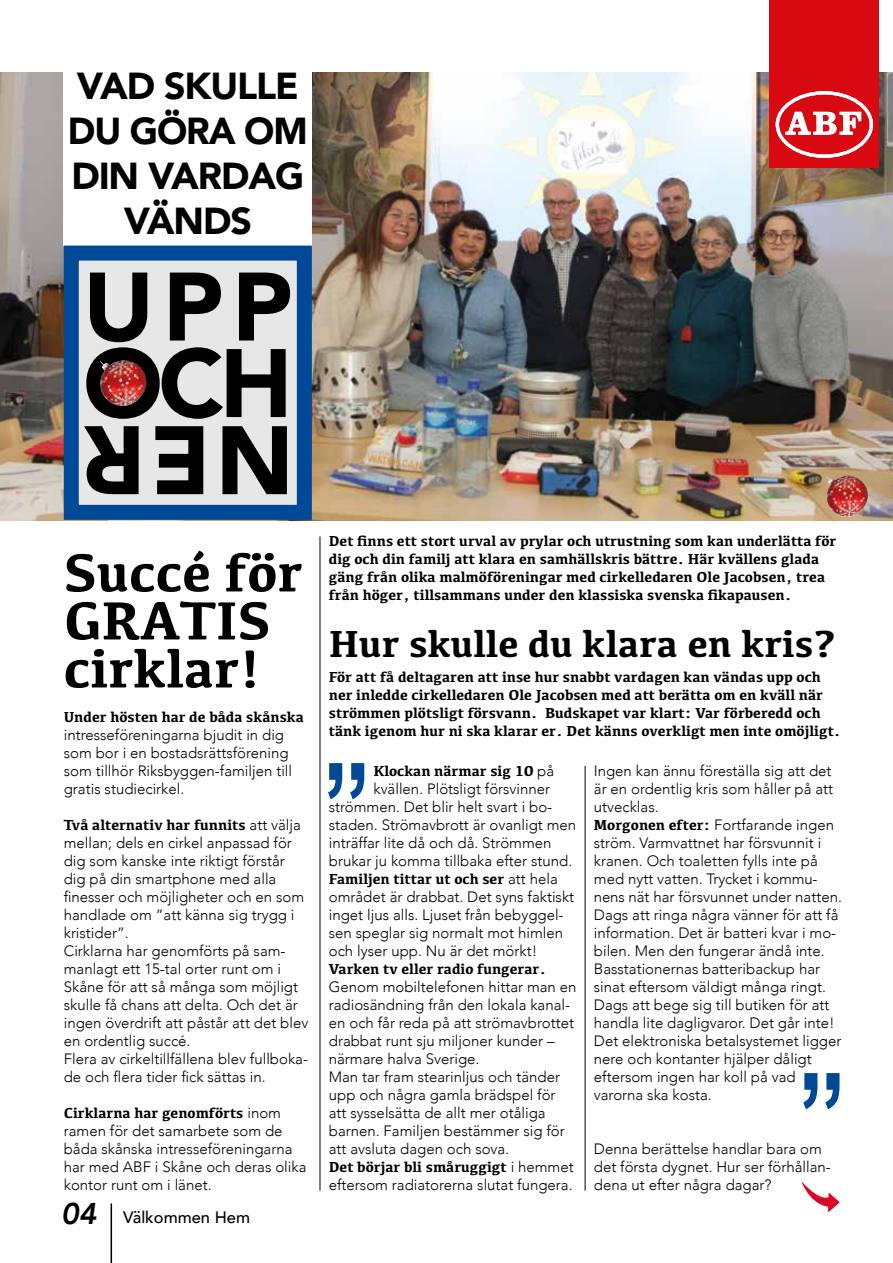
<style>
.page{position:relative;width:893px;height:1263px;background:#fff}
.page>*{position:absolute;margin:0;border:0;box-sizing:border-box;transform-origin:0 0}
.t1{font:700 121.5px "Arial Narrow";color:#004996;scale:.96 1}
.t2{font:900 96px/76.5px "Avenir";letter-spacing:.05em;color:#000}
.t3{font:700 55.5px/48px "Kefa";color:#000}
.t4{font:700 39px "Kefa";color:#000}
.t5{font:900 37.5px/45px "Avenir";letter-spacing:-.03em;color:#000;text-align:center}
.t6{font:500 16.5px "Avenir";color:#000}
.t7{font:300 15px/18px "Avenir";color:#000}
.t8{font:700 15px/18px "Kefa";color:#000}
.s1{font-family:"Avenir";font-weight:300}
.s2{font-weight:800;font-style:italic;font-size:30px}
.s3{font-family:"Kefa";font-weight:700}
</style>
<div class="page">
<img style="left:312px;top:72px;width:581px;height:448px">
<img style="left:0;top:72px;width:64px;height:448px">
<div style="left:72px;top:258px;width:230px;height:251px;background:#e7e7e7"></div>
<hr style="left:111px;top:1203px;width:1px;height:60px;background:#000">
<div style="left:64px;top:246px;width:248px;height:274px;border:15px solid #004996"></div>
<svg style="left:800px;top:1181px;width:40px;height:32px"></svg>
<div style="left:769px;top:0;width:110px;height:168px;background:#d90912"></div>
<svg style="left:776px;top:91px;width:97px;height:67px"></svg>
<hr style="left:320px;top:536px;width:1px;height:655px;background:#000">
<hr style="left:585px;top:766px;width:1px;height:425px;background:#000">
<img style="left:826px;top:476px;width:42px;height:41px">
<img style="left:100px;top:360px;width:47px;height:46px">
<h3 class="t5" style="left:68px;top:63px;width:241px">VAD SKULLE<br>DU GÖRA OM<br>DIN VARDAG<br>VÄNDS</h3>
<h2 class="t2" style="left:83px;top:266px;width:211px">UPP<br>OCH</h2>
<h2 class="t2" style="left:294px;top:500px;width:212px;rotate:-180deg">NER</h2>
<h3 class="t3" style="left:64px;top:546px;width:240px">Succé för<br>GRATIS cirklar!</h3>
<p class="t8" style="left:64px;top:707px;width:242px">Under hösten har de båda skånska</p>
<p class="t7" style="left:64px;top:726px;width:230px">intresseföreningarna bjudit in dig som bor i en bostadsrättsförening som tillhör Riksbyggen-familjen till gratis studiecirkel.</p>
<p class="t8" style="left:64px;top:815px;width:239px">Två alternativ har funnits <span class="s1">att välja</span></p>
<p class="t7" style="left:64px;top:834px;width:246px">mellan; dels en cirkel anpassad för dig som kanske inte riktigt förstår dig på din smartphone med alla finesser och möjligheter och en som handlade om ”att känna sig trygg i kristider”.<br>Cirklarna har genomförts på sam&shy;manlagt ett 15-tal orter runt om i<br>Skåne för att så många som möjligt skulle få chans att delta. Och det är ingen överdrift att påstår att det blev en ordentlig succé.<br>Flera av cirkeltillfällena blev fullboka&shy;de och flera tider fick sättas in.</p>
<p class="t8" style="left:64px;top:1103px;width:219px">Cirklarna har genomförts <span class="s1">inom</span></p>
<p class="t7" style="left:64px;top:1122px;width:244px">ramen för det samarbete som de båda skånska intresseföreningarna har med ABF i Skåne och deras olika kontor runt om i länet.</p>
<p class="t6" style="left:61px;top:1203px;width:190px"><span class="s2">04</span> Välkommen Hem</p>
<p class="t8" style="left:329px;top:531px;width:509px">Det finns ett stort urval av prylar och utrustning som kan underlätta för dig och din familj att klara en samhällskris bättre. Här kvällens glada gäng från olika malmöföreningar med cirkelledaren Ole Jacobsen, trea från höger, tillsammans under den klassiska svenska fikapausen.</p>
<h3 class="t4" style="left:329px;top:618px;width:508px">Hur skulle du klara en kris?</h3>
<p class="t8" style="left:329px;top:667px;width:513px">För att få deltagaren att inse hur snabbt vardagen kan vändas upp och ner inledde cirkelledaren Ole Jacobsen med att berätta om en kväll när strömmen plötsligt försvann. Budskapet var klart: Var förberedd och tänk igenom hur ni ska klarar er. Det känns overkligt men inte omöjligt.</p>
<h1 class="t1" style="left:323px;top:715px;width:51px">”</h1>
<p class="t7" style="left:594px;top:762px;width:250px">Ingen kan ännu föreställa sig att det är en ordentlig kris som håller på att utvecklas.<br><span class="s3">Morgonen efter:</span> Fortfarande ingen ström. Varmvattnet har försvunnit i kranen. Och toaletten fylls inte på med nytt vatten. Trycket i kommu&shy;nens nät har försvunnet under natten.<br>Dags att ringa några vänner för att få information. Det är batteri kvar i mo&shy;bilen. Men den fungerar ändå inte.<br>Basstationernas batteribackup har sinat eftersom väldigt många ringt.<br>Dags att bege sig till butiken för att handla lite dagligvaror. Det går inte!<br>Det elektroniska betalsystemet ligger nere och kontanter hjälper dåligt eftersom ingen har koll på vad varorna ska kosta.</p>
<p class="t8" style="left:373px;top:761px;width:182px">Klockan närmar sig 10 <span class="s1">på</span></p>
<p class="t7" style="left:329px;top:780px;width:249px;text-indent:45px">kvällen. Plötsligt försvinner strömmen. Det blir helt svart i bo&shy;staden. Strömavbrott är ovanligt men inträffar lite då och då. Strömmen brukar ju komma tillbaka efter stund.</p>
<p class="t8" style="left:329px;top:869px;width:230px">Familjen tittar ut och ser <span class="s1">att hela</span></p>
<p class="t7" style="left:329px;top:888px;width:247px">området är drabbat. Det syns faktiskt inget ljus alls. Ljuset från bebyggel&shy;sen speglar sig normalt mot himlen och lyser upp. Nu är det mörkt!</p>
<p class="t8" style="left:329px;top:959px;width:219px">Varken tv eller radio fungerar.</p>
<p class="t7" style="left:329px;top:978px;width:249px">Genom mobiltelefonen hittar man en radiosändning från den lokala kanal&shy;en och får reda på att strömavbrottet drabbat runt sju miljoner kunder – närmare halva Sverige.<br>Man tar fram stearinljus och tänder upp och några gamla brädspel för att sysselsätta de allt mer otåliga barnen. Familjen bestämmer sig för att avsluta dagen och sova.</p>
<p class="t8" style="left:329px;top:1157px;width:246px">Det börjar bli småruggigt <span class="s1">i hemmet</span></p>
<p class="t7" style="left:329px;top:1176px;width:245px">eftersom radiatorerna slutat fungera.</p>
<h1 class="t1" style="left:798px;top:1025px;width:51px">”</h1>
<p class="t7" style="left:594px;top:1140px;width:239px">Denna berättelse handlar bara om det första dygnet. Hur ser förhållan&shy;dena ut efter några dagar?</p>
</div>
